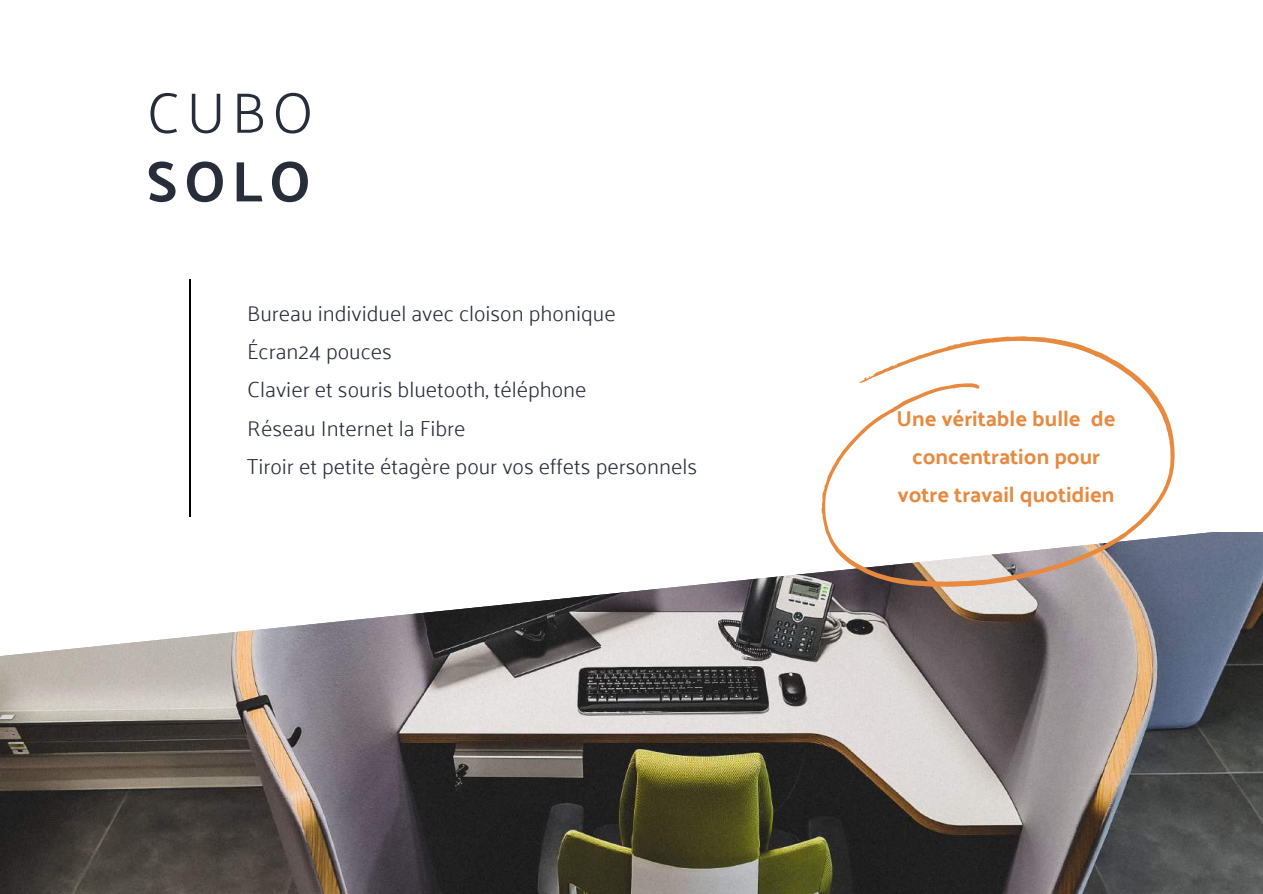
<style>
.page{position:relative;width:1263px;height:894px;background:#fff}
.page>*{position:absolute;margin:0;border:0;box-sizing:border-box;transform-origin:0 0}
.t1{font:300 57.3px "Palanquin";color:#282d3a}
.t2{font:700 57.3px "Palanquin";color:#282d3a}
.t3{font:300 21.75px/38.2px "Palanquin";color:#282d3a}
.t4{font:700 21.75px/38.2px "Palanquin";color:#e78a3f;text-align:center}
</style>
<div class="page">
<img style="left:0;top:657px;width:1263px;height:236px">
<svg style="left:0;top:365px;width:1263px;height:292px"></svg>
<svg style="left:821px;top:336px;width:354px;height:250px"></svg>
<hr style="left:189px;top:279px;width:1px;height:237px;background:#000">
<h1 class="t1" style="left:146px;top:79px;width:169px">CUBO</h1>
<h1 class="t2" style="left:146px;top:148px;width:166px">SOLO</h1>
<p class="t3" style="left:247px;top:294px;width:451px">Bureau individuel avec cloison phonique<br>Écran24 pouces<br>Clavier et souris bluetooth, téléphone<br>Réseau Internet la Fibre<br>Tiroir et petite étagère pour vos effets personnels</p>
<p class="t4" style="left:897px;top:399px;width:220px">Une véritable bulle de concentration pour votre travail quotidien</p>
</div>
